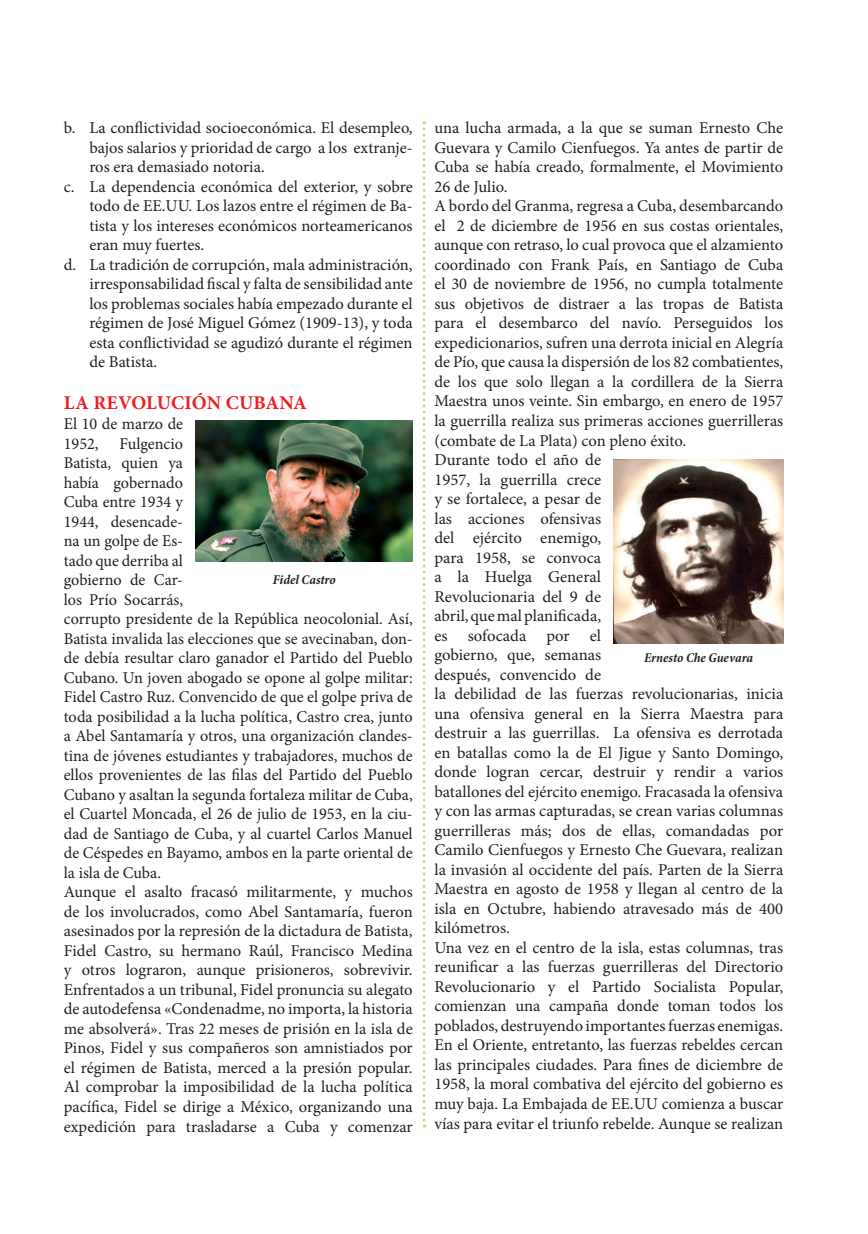
<style>
.page{position:relative;width:868px;height:1234px;background:#fff}
.page>*{position:absolute;margin:0;border:0;box-sizing:border-box;transform-origin:0 0}
.t1{font:700 19.5px "Minion Pro";letter-spacing:.01em;color:#ee1d23}
.t2{font:16.5px/19.5px "Minion Pro";color:#231f20}
.t3{font:italic 700 condensed 13.5px "Minion Pro";color:#231f20}
</style>
<div class="page">
<svg style="left:422px;top:121px;width:3px;height:1006px"></svg>
<img style="left:196px;top:420px;width:216px;height:141px">
<img style="left:614px;top:459px;width:169px;height:184px">
<p class="t2" style="left:64px;top:118px;width:350px">b. La conflictividad socioeconómica. El desempleo,</p>
<p class="t2" style="left:89px;top:138px;width:325px">bajos salarios y prioridad de cargo a los extranje-</p>
<p class="t2" style="left:89px;top:157px;width:177px">ros era demasiado notoria.</p>
<p class="t2" style="left:64px;top:177px;width:350px">c. La dependencia económica del exterior, y sobre</p>
<p class="t2" style="left:89px;top:196px;width:325px">todo de EE.UU. Los lazos entre el régimen de Ba-</p>
<p class="t2" style="left:89px;top:216px;width:325px">tista y los intereses económicos norteamericanos</p>
<p class="t2" style="left:89px;top:235px;width:116px">eran muy fuertes.</p>
<p class="t2" style="left:64px;top:255px;width:350px">d. La tradición de corrupción, mala administración,</p>
<p class="t2" style="left:89px;top:274px;width:325px">irresponsabilidad fiscal y falta de sensibilidad ante</p>
<p class="t2" style="left:89px;top:294px;width:325px">los problemas sociales había empezado durante el</p>
<p class="t2" style="left:89px;top:313px;width:325px">régimen de José Miguel Gómez (1909-13), y toda</p>
<p class="t2" style="left:89px;top:333px;width:325px">esta conflictividad se agudizó durante el régimen</p>
<p class="t2" style="left:89px;top:352px;width:69px">de Batista.</p>
<p class="t1" style="left:64px;top:389px;width:244px">LA REVOLUCIÓN CUBANA</p>
<p class="t2" style="left:64px;top:414px;width:121px">El 10 de marzo de<br>1952,</p>
<p class="t2" style="left:64px;top:433px;width:350px;text-indent:56px">Fulgencio<br>Batista, quien ya<br>había gobernado<br>Cuba entre 1934 y<br>1944, desencade-<br>na un golpe de Es-<br>tado que derriba al<br>gobierno de Car-<br>los Prío Socarrás,<br>corrupto presidente de la República neocolonial. Así, Batista invalida las elecciones que se avecinaban, don&shy;de debía resultar claro ganador el Partido del Pueblo Cubano. Un joven abogado se opone al golpe militar:<br>Fidel Castro Ruz. Convencido de que el golpe priva de toda posibilidad a la lucha política, Castro crea, junto a Abel Santamaría y otros, una organización clandes&shy;tina de jóvenes estudiantes y trabajadores, muchos de ellos provenientes de las filas del Partido del Pueblo Cubano y asaltan la segunda fortaleza militar de Cuba, el Cuartel Moncada, el 26 de julio de 1953, en la ciu&shy;dad de Santiago de Cuba, y al cuartel Carlos Manuel de Céspedes en Bayamo, ambos en la parte oriental de la isla de Cuba.<br>Aunque el asalto fracasó militarmente, y muchos de los involucrados, como Abel Santamaría, fueron asesinados por la represión de la dictadura de Batista, Fidel Castro, su hermano Raúl, Francisco Medina y otros lograron, aunque prisioneros, sobrevivir.<br>Enfrentados a un tribunal, Fidel pronuncia su alegato de autodefensa «Condenadme, no importa, la historia me absolverá». Tras 22 meses de prisión en la isla de Pinos, Fidel y sus compañeros son amnistiados por el régimen de Batista, merced a la presión popular.<br>Al comprobar la imposibilidad de la lucha política pacífica, Fidel se dirige a México, organizando una expedición para trasladarse a Cuba y comenzar</p>
<p class="t3" style="left:273px;top:570px;width:64px">Fidel Castro</p>
<p class="t2" style="left:434px;top:118px;width:350px">una lucha armada, a la que se suman Ernesto Che Guevara y Camilo Cienfuegos. Ya antes de partir de Cuba se había creado, formalmente, el Movimiento 26 de Julio.<br>A bordo del Granma, regresa a Cuba, desembarcando el 2 de diciembre de 1956 en sus costas orientales, aunque con retraso, lo cual provoca que el alzamiento coordinado con Frank País, en Santiago de Cuba el 30 de noviembre de 1956, no cumpla totalmente sus objetivos de distraer a las tropas de Batista para el desembarco del navío. Perseguidos los expedicionarios, sufren una derrota inicial en Alegría de Pío, que causa la dispersión de los 82 combatientes, de los que solo llegan a la cordillera de la Sierra Maestra unos veinte. Sin embargo, en enero de 1957 la guerrilla realiza sus primeras acciones guerrilleras (combate de La Plata) con pleno éxito.<br>Durante todo el año de<br>1957, la guerrilla crece<br>y se fortalece, a pesar de<br>las acciones ofensivas<br>del ejército enemigo,<br>para 1958, se convoca<br>a la Huelga General<br>Revolucionaria del 9 de<br>abril, que mal planificada,<br>es sofocada por el<br>gobierno, que, semanas<br>después, convencido de<br>la debilidad de las fuerzas revolucionarias, inicia una ofensiva general en la Sierra Maestra para destruir a las guerrillas. La ofensiva es derrotada en batallas como la de El Jigue y Santo Domingo, donde logran cercar, destruir y rendir a varios batallones del ejército enemigo. Fracasada la ofensiva y con las armas capturadas, se crean varias columnas guerrilleras más; dos de ellas, comandadas por Camilo Cienfuegos y Ernesto Che Guevara, realizan la invasión al occidente del país. Parten de la Sierra Maestra en agosto de 1958 y llegan al centro de la isla en Octubre, habiendo atravesado más de 400 kilómetros.<br>Una vez en el centro de la isla, estas columnas, tras reunificar a las fuerzas guerrilleras del Directorio Revolucionario y el Partido Socialista Popular, comienzan una campaña donde toman todos los poblados, destruyendo importantes fuerzas enemigas.<br>En el Oriente, entretanto, las fuerzas rebeldes cercan las principales ciudades. Para fines de diciembre de 1958, la moral combativa del ejército del gobierno es muy baja. La Embajada de EE.UU comienza a buscar vías para evitar el triunfo rebelde. Aunque se realizan</p>
<p class="t3" style="left:644px;top:647px;width:110px">Ernesto Che Guevara</p>
</div>
